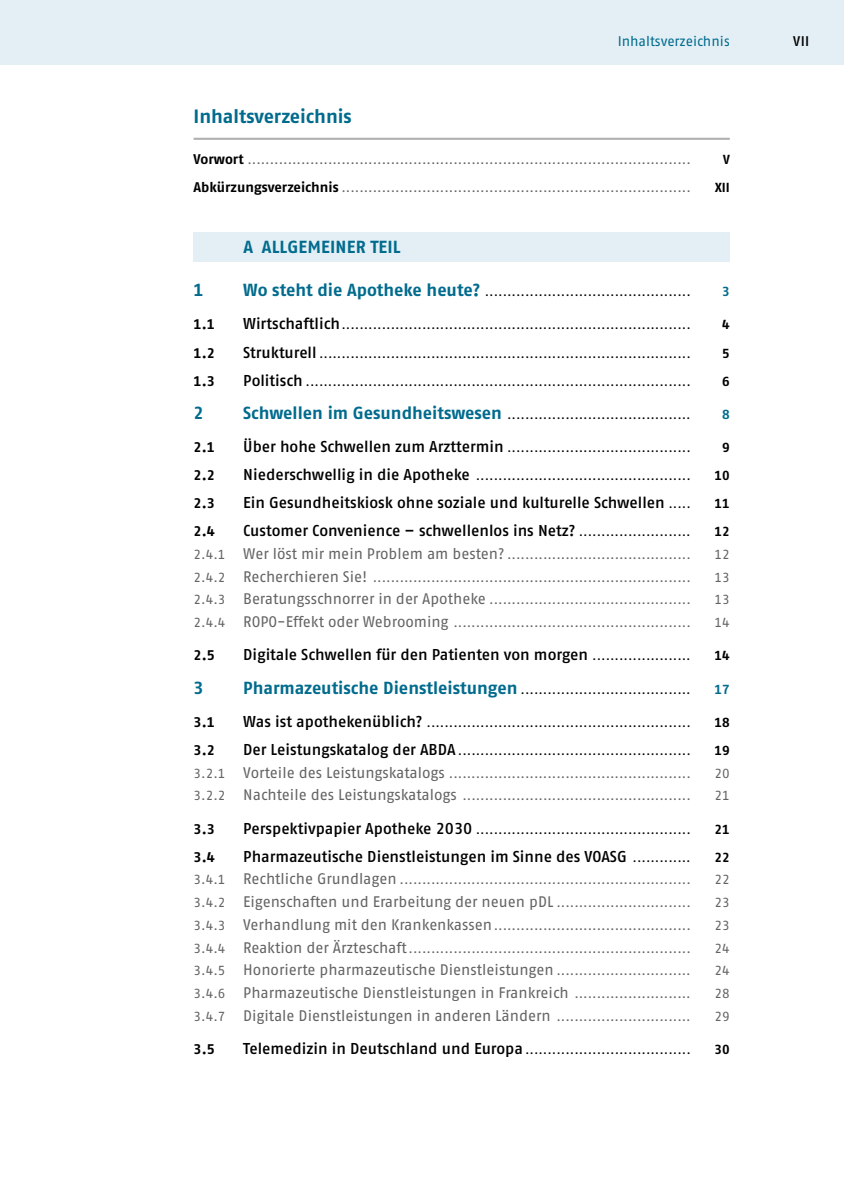
<style>
.page{position:relative;width:844px;height:1191px;background:#fff}
.page>*{position:absolute;margin:0;border:0;box-sizing:border-box;transform-origin:0 0}
.t1{font:700 19.25px "Fago Pro";color:#006b8d}
.t2{font:700 17.5px "Fago Pro";letter-spacing:.01em;color:#006b8d}
.t3{font:600 15.75px "Fago Pro";letter-spacing:-.005em;color:#000}
.t4{font:15.4px "Fago Pro";color:#646363}
.t5{font:700 14px "Fago Pro";color:#000}
.t6{font:14px "Fago Pro";color:#006b8d}
.t7{font:600 14px "Fago Pro";color:#000}
.t8{font:13.12px "Fago Pro";color:#646363}
.t9{font:13.12px "Fago Pro";color:#000}
.t10{font:700 13.12px "Fago Pro";color:#000}
.t11{font:700 13.12px "Fago Pro";color:#006b8d}
.s1{font-weight:700;font-size:14px;color:#000}
.s2{font-weight:700;font-size:17.5px;color:#006b8d}
.s3{font-weight:600;font-size:15.75px}
.s4{font-weight:400;font-size:13.12px}
.s5{font-size:15.4px}
.s6{font-size:13.12px}
</style>
<div class="page">
<div style="left:0;top:0;width:729px;height:64px;background:#e3eff5"></div>
<div style="left:729px;top:0;width:114px;height:64px;background:#e3eff5"></div>
<hr style="left:193px;top:138px;width:536px;height:2px;background:#b3b2b2">
<div style="left:193px;top:232px;width:536px;height:30px;background:#e3eff5"></div>
<p class="t6" style="left:617px;top:32px;width:113px">Inhaltsverzeichnis</p>
<p class="t7" style="left:793px;top:32px;width:17px">VII</p>
<h1 class="t1" style="left:193px;top:104px;width:160px">Inhaltsverzeichnis</h1>
<p class="t8" style="left:193px;top:152px;width:498px"><span class="s1">Vorwort</span> ...................................................................................................</p>
<p class="t10" style="left:723px;top:152px;width:8px">V</p>
<p class="t8" style="left:193px;top:179px;width:498px"><span class="s1">Abkürzungsverzeichnis</span> ..............................................................................</p>
<p class="t10" style="left:715px;top:179px;width:16px">XII</p>
<h2 class="t2" style="left:243px;top:236px;width:159px">A ALLGEMEINER TEIL</h2>
<h2 class="t2" style="left:193px;top:280px;width:12px">1</h2>
<p class="t9" style="left:243px;top:284px;width:449px"><span class="s2">Wo steht die Apotheke heute?</span> ..............................................</p>
<p class="t11" style="left:722px;top:284px;width:9px">3</p>
<p class="t5" style="left:193px;top:316px;width:23px">1.1</p>
<p class="t9" style="left:243px;top:317px;width:449px"><span class="s3">Wirtschaftlich</span>..............................................................................</p>
<p class="t10" style="left:722px;top:317px;width:9px">4</p>
<p class="t5" style="left:193px;top:344px;width:23px">1.2</p>
<p class="t9" style="left:243px;top:345px;width:449px"><span class="s3">Strukturell</span> ...................................................................................</p>
<p class="t10" style="left:722px;top:345px;width:9px">5</p>
<p class="t5" style="left:193px;top:372px;width:23px">1.3</p>
<p class="t9" style="left:243px;top:373px;width:449px"><span class="s3">Politisch</span> ......................................................................................</p>
<p class="t10" style="left:722px;top:373px;width:9px">6</p>
<h2 class="t2" style="left:193px;top:402px;width:12px">2</h2>
<p class="t9" style="left:243px;top:406px;width:449px"><span class="s2">Schwellen im Gesundheitswesen</span> .........................................</p>
<p class="t11" style="left:722px;top:406px;width:9px">8</p>
<p class="t5" style="left:193px;top:439px;width:23px">2.1</p>
<p class="t9" style="left:243px;top:439px;width:449px"><span class="s3">Über hohe Schwellen zum Arzttermin</span> .........................................</p>
<p class="t10" style="left:722px;top:439px;width:9px">9</p>
<p class="t5" style="left:193px;top:467px;width:23px">2.2</p>
<p class="t9" style="left:243px;top:467px;width:449px"><span class="s3">Niederschwellig in die Apotheke</span> ................................................</p>
<p class="t10" style="left:714px;top:467px;width:17px">10</p>
<p class="t5" style="left:193px;top:495px;width:23px">2.3</p>
<p class="t3" style="left:243px;top:493px;width:449px">Ein Gesundheitskiosk ohne soziale und kulturelle Schwellen <span class="s4">.....</span></p>
<p class="t10" style="left:714px;top:495px;width:17px">11</p>
<p class="t5" style="left:193px;top:523px;width:23px">2.4</p>
<p class="t3" style="left:243px;top:521px;width:449px">Customer Convenience – schwellenlos ins Netz? <span class="s4">.........................</span></p>
<p class="t10" style="left:714px;top:523px;width:17px">12</p>
<p class="t8" style="left:193px;top:546px;width:498px">2.4.1 <span class="s5">Wer löst mir mein Problem am besten?</span> .........................................</p>
<p class="t8" style="left:714px;top:546px;width:17px">12</p>
<p class="t8" style="left:193px;top:569px;width:498px">2.4.2 <span class="s5">Recherchieren Sie!</span> .......................................................................</p>
<p class="t8" style="left:714px;top:569px;width:17px">13</p>
<p class="t8" style="left:193px;top:592px;width:498px">2.4.3 <span class="s5">Beratungsschnorrer in der Apotheke</span> .............................................</p>
<p class="t8" style="left:714px;top:592px;width:17px">13</p>
<p class="t8" style="left:193px;top:614px;width:498px">2.4.4 <span class="s5">ROPO-Effekt oder Webrooming</span> .....................................................</p>
<p class="t8" style="left:714px;top:614px;width:17px">14</p>
<p class="t5" style="left:193px;top:647px;width:23px">2.5</p>
<p class="t3" style="left:243px;top:645px;width:449px">Digitale Schwellen für den Patienten von morgen <span class="s4">......................</span></p>
<p class="t10" style="left:714px;top:648px;width:17px">14</p>
<h2 class="t2" style="left:193px;top:677px;width:12px">3</h2>
<p class="t9" style="left:243px;top:681px;width:449px"><span class="s2">Pharmazeutische Dienstleistungen</span> ......................................</p>
<p class="t11" style="left:714px;top:681px;width:17px">17</p>
<p class="t5" style="left:193px;top:713px;width:23px">3.1</p>
<p class="t9" style="left:243px;top:714px;width:449px"><span class="s3">Was ist apothekenüblich?</span> ...........................................................</p>
<p class="t10" style="left:714px;top:714px;width:17px">18</p>
<p class="t5" style="left:193px;top:741px;width:23px">3.2</p>
<p class="t9" style="left:243px;top:742px;width:449px"><span class="s3">Der Leistungskatalog der ABDA</span> ....................................................</p>
<p class="t10" style="left:714px;top:742px;width:17px">19</p>
<p class="t8" style="left:193px;top:765px;width:498px">3.2.1 <span class="s5">Vorteile des Leistungskatalogs</span> ......................................................</p>
<p class="t8" style="left:714px;top:765px;width:17px">20</p>
<p class="t8" style="left:193px;top:788px;width:498px">3.2.2 <span class="s5">Nachteile des Leistungskatalogs</span> ...................................................</p>
<p class="t8" style="left:714px;top:788px;width:17px">21</p>
<p class="t5" style="left:193px;top:820px;width:23px">3.3</p>
<p class="t9" style="left:243px;top:821px;width:449px"><span class="s3">Perspektivpapier Apotheke 2030</span> ................................................</p>
<p class="t10" style="left:714px;top:821px;width:17px">21</p>
<p class="t5" style="left:193px;top:848px;width:23px">3.4</p>
<p class="t3" style="left:243px;top:846px;width:449px">Pharmazeutische Dienstleistungen im Sinne des VOASG <span class="s4">.............</span></p>
<p class="t10" style="left:714px;top:849px;width:17px">22</p>
<p class="t8" style="left:193px;top:872px;width:498px">3.4.1 <span class="s5">Rechtliche Grundlagen</span> .................................................................</p>
<p class="t8" style="left:714px;top:872px;width:17px">22</p>
<p class="t4" style="left:193px;top:892px;width:498px"><span class="s6">3.4.2</span> Eigenschaften und Erarbeitung der neuen pDL <span class="s6">..............................</span></p>
<p class="t8" style="left:714px;top:894px;width:17px">23</p>
<p class="t8" style="left:193px;top:917px;width:498px">3.4.3 <span class="s5">Verhandlung mit den Krankenkassen</span>............................................</p>
<p class="t8" style="left:714px;top:917px;width:17px">23</p>
<p class="t8" style="left:193px;top:940px;width:498px">3.4.4 <span class="s5">Reaktion der Ärzteschaft</span>...............................................................</p>
<p class="t8" style="left:714px;top:940px;width:17px">24</p>
<p class="t4" style="left:193px;top:960px;width:498px"><span class="s6">3.4.5</span> Honorierte pharmazeutische Dienstleistungen <span class="s6">..............................</span></p>
<p class="t8" style="left:714px;top:963px;width:17px">24</p>
<p class="t4" style="left:193px;top:983px;width:498px"><span class="s6">3.4.6</span> Pharmazeutische Dienstleistungen in Frankreich <span class="s6">..........................</span></p>
<p class="t8" style="left:714px;top:985px;width:17px">28</p>
<p class="t4" style="left:193px;top:1006px;width:498px"><span class="s6">3.4.7</span> Digitale Dienstleistungen in anderen Ländern <span class="s6">..............................</span></p>
<p class="t8" style="left:714px;top:1008px;width:17px">29</p>
<p class="t5" style="left:193px;top:1041px;width:23px">3.5</p>
<p class="t9" style="left:243px;top:1041px;width:449px"><span class="s3">Telemedizin in Deutschland und Europa</span> .....................................</p>
<p class="t10" style="left:714px;top:1041px;width:17px">30</p>
</div>
